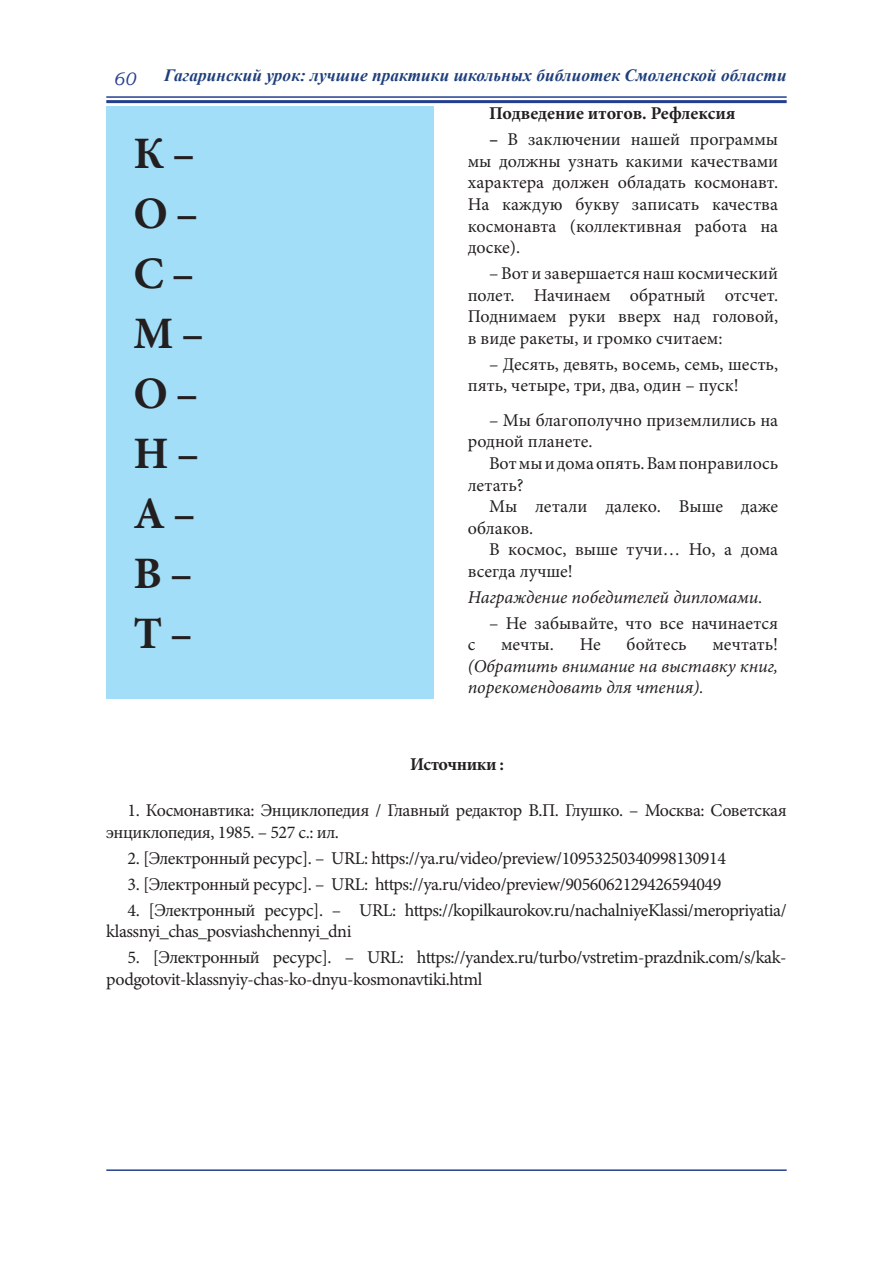
<style>
.page{position:relative;width:893px;height:1263px;background:#fff}
.page>*{position:absolute;margin:0;border:0;box-sizing:border-box;transform-origin:0 0}
.t1{font:700 45px "Minion Pro";color:#231f20}
.t2{font:18px/21.6px "Minion Pro";letter-spacing:-.015em;color:#231f20}
.t3{font:italic 18px/21.6px "Minion Pro";color:#231f20;text-align:justify}
.t4{font:700 18px "Minion Pro";letter-spacing:-.005em;color:#231f20}
.t5{font:700 18px "Minion Pro";letter-spacing:-.025em;color:#231f20}
.t6{font:italic 18px "Bookman Old Style";color:#253f8e}
.t7{font:italic 700 17.25px "Times New Roman";letter-spacing:.005em;color:#1e3f7c}
.s1{font-weight:700}
.s2{font-style:normal}
</style>
<div class="page">
<hr style="left:106px;top:96px;width:681px;height:2px;background:#253f8e">
<hr style="left:106px;top:100px;width:681px;height:3px;background:#253f8e">
<hr style="left:106px;top:1169px;width:681px;height:2px;background:#253f8e">
<div style="left:106px;top:106px;width:328px;height:593px;background:#a2def8"></div>
<p class="t6" style="left:113px;top:66px;width:24px">60</p>
<p class="t7" style="left:164px;top:63px;width:624px">Гагаринский урок: лучшие практики школьных библиотек Смоленской области</p>
<p class="t4" style="left:489px;top:101px;width:248px">Подведение итогов. Рефлексия</p>
<p class="t2" style="left:468px;top:129px;width:312px;text-align:justify;text-indent:21px"><span class="s1">–</span> В заключении нашей программы мы должны узнать какими качествами характера должен обладать космонавт.<br>На каждую букву записать качества космонавта (коллективная работа на доске).</p>
<p class="t2" style="left:468px;top:263px;width:312px;text-align:justify;text-indent:21px">– Вот и завершается наш космический полет. Начинаем обратный отсчет.<br>Поднимаем руки вверх над головой, в виде ракеты, и громко считаем:</p>
<p class="t2" style="left:468px;top:353px;width:312px;text-indent:21px">– Десять, девять, восемь, семь, шесть, пять, четыре, три, два, один – пуск!</p>
<p class="t2" style="left:468px;top:409px;width:312px;text-indent:21px">– Мы благополучно приземлились на родной планете.</p>
<p class="t2" style="left:468px;top:452px;width:312px;text-indent:21px">Вот мы и дома опять. Вам понравилось летать?</p>
<p class="t2" style="left:468px;top:496px;width:312px;text-indent:21px">Мы летали далеко. Выше даже облаков.</p>
<p class="t2" style="left:468px;top:539px;width:312px;text-indent:21px">В космос, выше тучи… Но, а дома всегда лучше!</p>
<p class="t3" style="left:468px;top:586px;width:296px">Награждение победителей дипломами.</p>
<p class="t2" style="left:489px;top:612px;width:291px">– Не забывайте, что все начинается</p>
<p class="t2" style="left:468px;top:634px;width:9px">с</p>
<p class="t2" style="left:501px;top:634px;width:54px">мечты.</p>
<p class="t2" style="left:580px;top:634px;width:23px">Не</p>
<p class="t2" style="left:627px;top:634px;width:62px">бойтесь</p>
<p class="t1" style="left:134px;top:122px;width:63px">К –</p>
<p class="t1" style="left:134px;top:182px;width:66px">О –</p>
<p class="t1" style="left:134px;top:242px;width:62px">С –</p>
<p class="t1" style="left:134px;top:302px;width:72px">М –</p>
<p class="t1" style="left:134px;top:362px;width:66px">О –</p>
<p class="t1" style="left:134px;top:422px;width:67px">Н –</p>
<p class="t1" style="left:134px;top:482px;width:64px">А –</p>
<p class="t1" style="left:134px;top:542px;width:61px">В –</p>
<p class="t1" style="left:134px;top:602px;width:61px">Т –</p>
<p class="t3" style="left:468px;top:634px;width:312px;text-indent:245px"><span class="s2">мечтать! </span>(Обратить внимание на выставку книг, порекомендовать для чтения).</p>
<p class="t5" style="left:410px;top:752px;width:96px">Источники :</p>
<p class="t2" style="left:106px;top:800px;width:682px;text-indent:21px">1. Космонавтика: Энциклопедия / Главный редактор В.П. Глушко. – Москва: Советская энциклопедия, 1985. – 527 с.: ил.</p>
<p class="t2" style="left:128px;top:847px;width:600px">2. [Электронный ресурс]. – URL: https://ya.ru/video/preview/10953250340998130914</p>
<p class="t2" style="left:128px;top:873px;width:595px">3. [Электронный ресурс]. – URL: https://ya.ru/video/preview/9056062129426594049</p>
<p class="t2" style="left:106px;top:899px;width:682px;text-indent:21px">4. [Электронный ресурс]. – URL: https://kopilkaurokov.ru/nachalniyeKlassi/meropriyatia/ klassnyi_chas_posviashchennyi_dni</p>
<p class="t2" style="left:106px;top:946px;width:682px;text-indent:21px">5. [Электронный ресурс]. – URL: https://yandex.ru/turbo/vstretim-prazdnik.com/s/kak&shy;podgotovit-klassnyiy-chas-ko-dnyu-kosmonavtiki.html</p>
</div>
